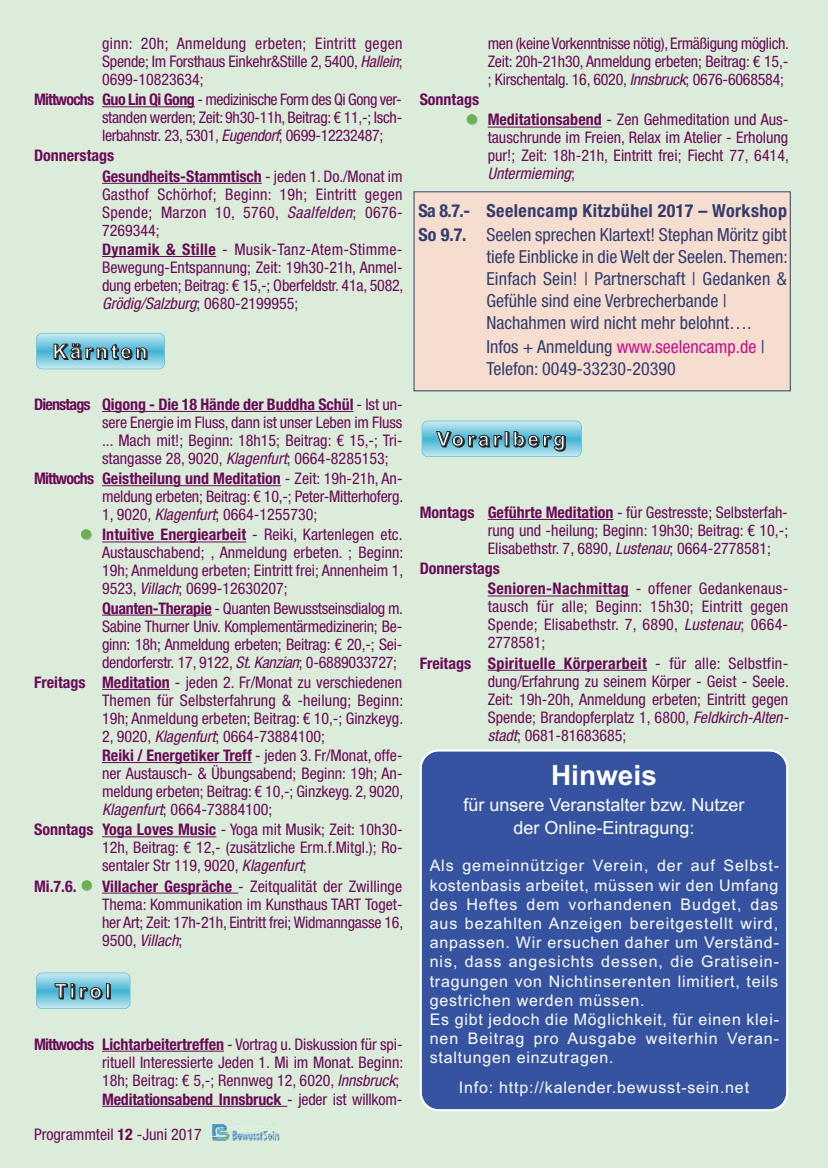
<style>
.page{position:relative;width:828px;height:1168px;background:#dbecdb}
.page>*{position:absolute;margin:0;border:0;box-sizing:border-box;transform-origin:0 0}
.t1{font:700 28px "Arial";color:#fff}
.t2{font:700 20px "Arial";letter-spacing:.16em;color:#fff}
.t3{font:condensed 18px/22px "Helvetica Neue LT";color:#333c6e}
.t4{font:700 condensed 18px/24.2px "Helvetica Neue LT";letter-spacing:.025em;color:#333c6e}
.t5{font:18px/23px "Arial";color:#fff;text-align:center}
.t6{font:condensed 16px/18px "Helvetica Neue LT";color:#6a0a57;text-align:justify}
.t7{font:16px/19.2px "Arial";letter-spacing:.05em;color:#fff}
.t8{font:700 condensed 16px/20.2px "Helvetica Neue LT";color:#6a0a57}
.s1{font-style:italic}
.s2{font-weight:700}
.s3{font-weight:400}
.s4{color:#272627}
.s5{color:#ca0d89}
</style>
<div class="page">
<hr style="left:102px;top:106px;width:93px;height:1px;background:#6a0a57">
<hr style="left:102px;top:183px;width:160px;height:1px;background:#6a0a57">
<hr style="left:102px;top:256px;width:114px;height:1px;background:#6a0a57">
<hr style="left:102px;top:411px;width:251px;height:1px;background:#6a0a57">
<hr style="left:102px;top:485px;width:179px;height:1px;background:#6a0a57">
<hr style="left:102px;top:542px;width:144px;height:1px;background:#6a0a57">
<hr style="left:102px;top:615px;width:110px;height:1px;background:#6a0a57">
<hr style="left:102px;top:689px;width:68px;height:1px;background:#6a0a57">
<hr style="left:102px;top:762px;width:150px;height:1px;background:#6a0a57">
<hr style="left:102px;top:836px;width:114px;height:1px;background:#6a0a57">
<hr style="left:102px;top:893px;width:136px;height:1px;background:#6a0a57">
<hr style="left:102px;top:1051px;width:122px;height:1px;background:#6a0a57">
<hr style="left:102px;top:1106px;width:185px;height:1px;background:#6a0a57">
<svg style="left:37px;top:973px;width:93px;height:35px;background:#7ecbe1"></svg>
<div style="left:36px;top:973px;width:94px;height:36px;border:1px solid #40b3d3;border-radius:6px"></div>
<svg style="left:37px;top:333px;width:127px;height:36px;background:#7ecbe1"></svg>
<div style="left:36px;top:333px;width:129px;height:36px;border:1px solid #40b3d3;border-radius:6px"></div>
<hr style="left:488px;top:127px;width:114px;height:1px;background:#6a0a57">
<hr style="left:488px;top:519px;width:125px;height:1px;background:#6a0a57">
<hr style="left:488px;top:596px;width:141px;height:1px;background:#6a0a57">
<hr style="left:488px;top:670px;width:159px;height:1px;background:#6a0a57">
<svg style="left:422px;top:421px;width:159px;height:35px;background:#7ecbe1"></svg>
<div style="left:422px;top:421px;width:160px;height:36px;border:1px solid #40b3d3;border-radius:6px"></div>
<img style="left:211px;top:1125px;width:69px;height:15px">
<div style="left:414px;top:192px;width:376px;height:199px;background:#f5ddd0"></div>
<div style="left:420px;top:749px;width:368px;height:362px;background:#3553a1"></div>
<p class="t6" style="left:102px;top:34px;width:302px">ginn: 20h; Anmeldung erbeten; Eintritt gegen Spende; Im Forsthaus Einkehr&amp;Stille 2, 5400, <span class="s1">Hallein</span>; 0699-10823634;</p>
<p class="t6" style="left:102px;top:90px;width:302px;text-indent:-68px"><span class="s2">Mittwochs Guo Lin Qi Gong</span> - medizinische Form des Qi Gong ver&shy;standen werden; Zeit: 9h30-11h, Beitrag: € 11,-; Isch&shy;lerbahnstr. 23, 5301, <span class="s1">Eugendorf</span>; 0699-12232487;</p>
<p class="t8" style="left:102px;top:145px;width:302px;text-indent:-68px">Donnerstags<br>Gesundheits-Stammtisch <span class="s3">- jeden 1. Do./Monat im</span></p>
<p class="t6" style="left:102px;top:185px;width:303px;text-align:left">Gasthof Schörhof; Beginn: 19h; Eintritt gegen Spende; Marzon 10, 5760, <span class="s1">Saalfelden</span>; 0676- 7269344;<br><span class="s2">Dynamik &amp; Stille</span> - Musik-Tanz-Atem-Stimme-Bewegung-Entspannung; Zeit: 19h30-21h, Anmel&shy;dung erbeten; Beitrag: € 15,-; Oberfeldstr. 41a, 5082, <span class="s1">Grödig/Salzburg</span>; 0 6 8 0 - 2 1 9 9 9 5 5 ;</p>
<p class="t2" style="left:54px;top:340px;width:95px"><span class="s4">K</span>ärnten</p>
<p class="t6" style="left:102px;top:395px;width:302px;text-indent:-68px"><span class="s2">Dienstags Qigong - Die 18 Hände der Buddha Schül</span> - Ist un&shy;sere Energie im Fluss, dann ist unser Leben im Fluss ... Mach mit!; Beginn: 18h15; Beitrag: € 15,-; Tri&shy;stangasse 28, 9020, <span class="s1">Klagenfurt</span>; 0664-8285153;</p>
<p class="t6" style="left:102px;top:469px;width:303px;text-indent:-68px"><span class="s2">Mittwochs Geistheilung und Meditation</span> - Zeit: 19h-21h, An&shy;meldung erbeten; Beitrag: € 10,-; Peter-Mitterhoferg.<br>1, 9020, <span class="s1">Klagenfurt</span>; 0664-1255730;</p>
<p class="t6" style="left:102px;top:525px;width:303px;text-align:left"><span class="s2">Intuitive Energiearbeit</span> - Reiki, Kartenlegen etc.<br>Austauschabend; , Anmeldung erbeten. ; Beginn:<br>19h; Anmeldung erbeten; Eintritt frei; Annenheim 1, 9523, <span class="s1">Villach</span>; 0699-12630207;<br><span class="s2">Quanten-Therapie</span> - Quanten Bewusstseinsdialog m.<br>Sabine Thurner Univ. Komplementärmedizinerin; Be&shy;ginn: 18h; Anmeldung erbeten; Beitrag: € 20,-; Sei&shy;dendorferstr. 17, 9122, <span class="s1">St.Kanzian</span>; 0-6889033727;</p>
<p class="t6" style="left:102px;top:673px;width:303px;text-align:left;text-indent:-68px"><span class="s2">Freitags Meditation</span> - jeden 2. Fr/Monat zu verschiedenen Themen für Selbsterfahrung &amp; -heilung; Beginn:<br>19h; Anmeldung erbeten; Beitrag: € 10,-; Ginzkeyg.<br>2, 9020, <span class="s1">Klagenfurt</span>; 0664-73884100;<br><span class="s2">Reiki / Energetiker Treff</span> - jeden 3. Fr/Monat, offe&shy;ner Austausch- &amp; Übungsabend; Beginn: 19h; An&shy;meldung erbeten; Beitrag: € 10,-; Ginzkeyg. 2, 9020, <span class="s1">Klagenfurt</span>; 0664-73884100;</p>
<p class="t6" style="left:102px;top:820px;width:302px;text-indent:-68px"><span class="s2">Sonntags Yoga Loves Music</span> - Yoga mit Musik; Zeit: 10h30- 12h, Beitrag: € 12,- (zusätzliche Erm.f.Mitgl.); Ro&shy;sentaler Str 119, 9020, <span class="s1">Klagenfurt</span>;</p>
<p class="t8" style="left:34px;top:875px;width:44px">Mi.7.6.</p>
<p class="t6" style="left:102px;top:877px;width:303px"><span class="s2">Villacher Gespräche</span> - Zeitqualität der Zwillinge Thema: Kommunikation im Kunsthaus TART Toget&shy;her Art; Zeit: 17h-21h, Eintritt frei; Widmanngasse 16, 9 5 0 0 , <span class="s1">Villach</span>;</p>
<p class="t2" style="left:54px;top:979px;width:58px">Tirol</p>
<p class="t6" style="left:102px;top:1035px;width:303px;text-align:left;text-indent:-68px"><span class="s2">Mittwochs Lichtarbeitertreffen</span> - Vortrag u. Diskussion für spi&shy;rituell Interessierte Jeden 1. Mi im Monat. Beginn:<br>18h; Beitrag: € 5,-; Rennweg 12, 6020, <span class="s1">Innsbruck</span>; <span class="s2">Meditationsabend Innsbruck</span> - jeder ist willkom-</p>
<p class="t6" style="left:34px;top:1126px;width:169px">Programmteil <span class="s2">12</span> -Juni 2017</p>
<p class="t8" style="left:420px;top:89px;width:61px">Sonntags</p>
<p class="t6" style="left:488px;top:34px;width:303px">men (keine Vorkenntnisse nötig), Ermäßigung möglich.<br>Zeit: 20h-21h30, Anmeldung erbeten; Beitrag: € 15,- ; Kirschentalg. 16, 6020, <span class="s1">Innsbruck</span>; 0676-6068584;</p>
<p class="t6" style="left:488px;top:111px;width:303px"><span class="s2">Meditationsabend</span> - Zen Gehmeditation und Aus&shy;tauschrunde im Freien, Relax im Atelier - Erholung pur!; Zeit: 18h-21h, Eintritt frei; Fiecht 77, 6414, <span class="s1">Untermieming</span>;</p>
<p class="t4" style="left:418px;top:198px;width:370px">Sa 8.7.- Seelencamp Kitzbühel 2017 – Workshop<br>So 9.7. <span class="s3">Seelen sprechen Klartext! Stephan Möritz gibt</span></p>
<p class="t3" style="left:486px;top:246px;width:303px">tiefe Einblicke in die Welt der Seelen. Themen:<br>Einfach Sein! | Partnerschaft | Gedanken &amp; Gefühle sind eine Verbrecherbande | Nachahmen wird nicht mehr belohnt….</p>
<p class="t3" style="left:486px;top:336px;width:280px">Infos + Anmeldung <span class="s5">www.seelencamp.de</span> |<br>Telefon: 0049-33230-20390</p>
<p class="t2" style="left:438px;top:427px;width:129px"><span class="s4">V</span>orarlberg</p>
<p class="t6" style="left:488px;top:503px;width:302px;text-indent:-68px"><span class="s2">Montags Geführte Meditation</span> - für Gestresste; Selbsterfah&shy;rung und -heilung; Beginn: 19h30; Beitrag: € 10,-; Elisabethstr. 7, 6890, <span class="s1">Lustenau</span>; 0664-2778581;</p>
<p class="t8" style="left:488px;top:558px;width:302px;text-indent:-68px">Donnerstags<br>Senioren-Nachmittag <span class="s3">- offener Gedankenaus-</span></p>
<p class="t6" style="left:488px;top:598px;width:302px">tausch für alle; Beginn: 15h30; Eintritt gegen Spende; Elisabethstr. 7, 6890, <span class="s1">Lustenau</span>; 0664- 2778581;</p>
<p class="t6" style="left:488px;top:654px;width:306px;text-align:left;text-indent:-68px"><span class="s2">Freitags Spirituelle Körperarbeit</span> - für alle: Selbstfin&shy;dung/Erfahrung zu seinem Körper - Geist - Seele.<br>Zeit: 19h-20h, Anmeldung erbeten; Eintritt gegen Spende; Brandopferplatz 1, 6800, <span class="s1">Feldkirch-Alten&shy;stadt</span>; 0681-81683685;</p>
<h1 class="t1" style="left:551px;top:758px;width:107px">Hinweis</h1>
<p class="t5" style="left:463px;top:793px;width:283px">für unsere Veranstalter bzw. Nutzer der Online-Eintragung:</p>
<p class="t7" style="left:430px;top:856px;width:351px">Als gemeinnütziger Verein, der auf Selbst&shy;kostenbasis arbeitet, müssen wir den Umfang des Heftes dem vorhandenen Budget, das aus bezahlten Anzeigen bereitgestellt wird, anpassen. Wir ersuchen daher um Verständ&shy;nis, dass angesichts dessen, die Gratisein&shy;tragungen von Nichtinserenten limitiert, teils gestrichen werden müssen.<br>Es gibt jedoch die Möglichkeit, für einen klei&shy;nen Beitrag pro Ausgabe weiterhin Veran&shy;staltungen einzutragen.</p>
<p class="t7" style="left:459px;top:1078px;width:292px">Info: http://kalender.bewusst-sein.net</p>
</div>
